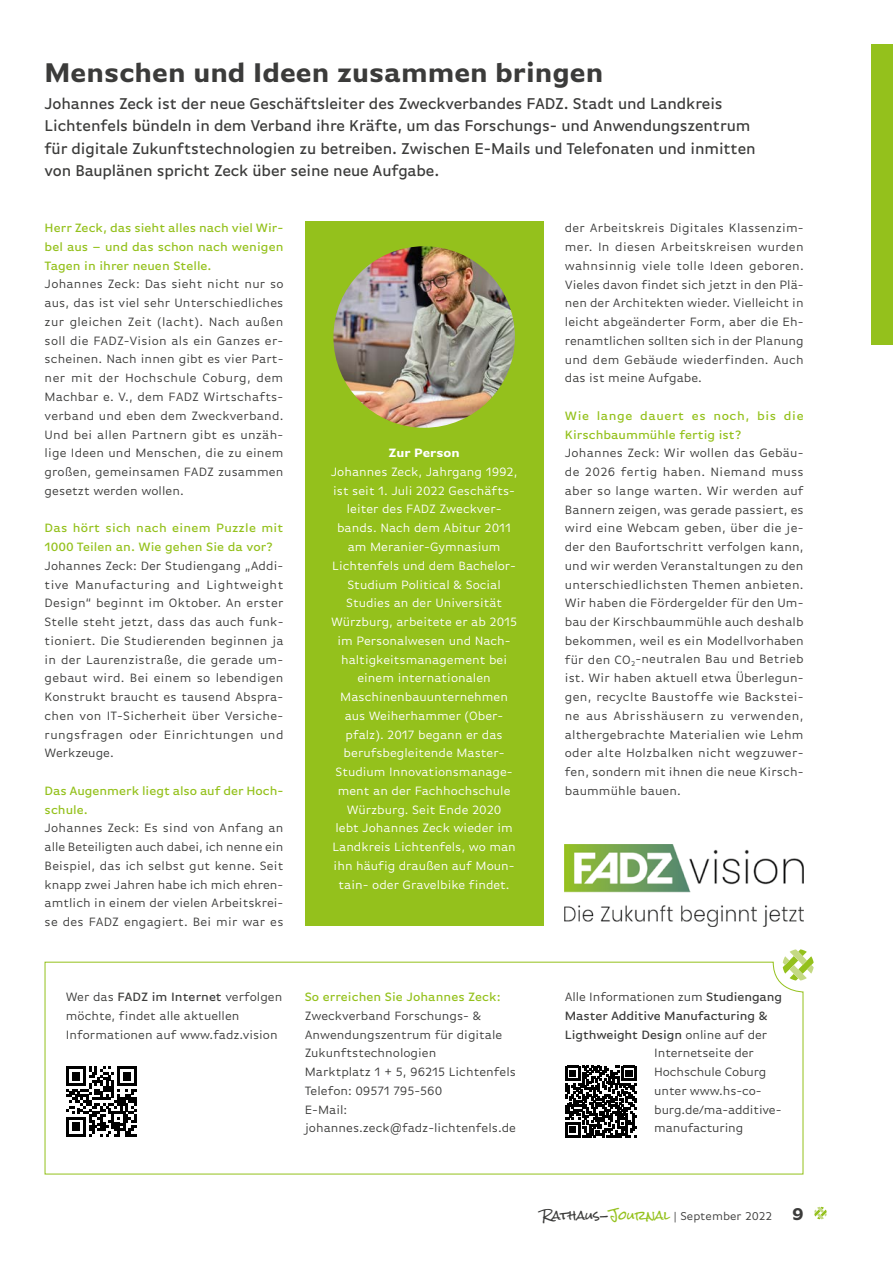
<style>
.page{position:relative;width:893px;height:1263px;background:#fff}
.page>*{position:absolute;margin:0;border:0;box-sizing:border-box;transform-origin:0 0}
.t1{font:700 28.5px "Basic Gothic Pro";color:#3b3b3a;scale:.95 1}
.t2{font:500 16.5px/22.5px "Basic Gothic Pro";letter-spacing:-.01em;color:#3b3b3a;scale:.95 1}
.t3{font:12.75px/18.8px "Basic Gothic Pro";color:#3b3b3a;text-align:justify}
.t4{font:12.75px/18.8px "Basic Gothic Pro";color:#fff;text-align:center}
.t5{font:500 12.75px/18.8px "Basic Gothic Pro";color:#94c11c}
.t6{font:500 12.75px "Basic Gothic Pro";letter-spacing:-.01em;color:#3b3b3a}
.t7{font:700 12.75px "Basic Gothic Pro";color:#fff}
.t8{font:12px "Basic Gothic Pro";color:#3b3b3a}
.s1{font-weight:500}
.s2{font-weight:400}
.s3{font-family:"Rock Salt"}
.s4{font-family:"Rock Salt";color:#94c11c}
.s5{font-weight:700;font-size:18px}
</style>
<div class="page">
<svg style="left:814px;top:1207px;width:13px;height:12px"></svg>
<svg style="left:783px;top:949px;width:31px;height:31px"></svg>
<svg style="left:44px;top:961px;width:760px;height:214px"></svg>
<svg style="left:66px;top:1066px;width:71px;height:71px"></svg>
<svg style="left:565px;top:1066px;width:72px;height:71px"></svg>
<div style="left:305px;top:221px;width:239px;height:705px;background:#94c11c"></div>
<img style="left:333px;top:246px;width:182px;height:182px;border-radius:91px">
<img style="left:565px;top:845px;width:239px;height:81px">
<div style="left:872px;top:45px;width:21px;height:300px;background:#94c11c"></div>
<h1 class="t1" style="left:45px;top:56px;width:590px">Menschen und Ideen zusammen bringen</h1>
<p class="t2" style="left:45px;top:92px;width:750px">Johannes Zeck ist der neue Geschäftsleiter des Zweckverbandes FADZ. Stadt und Landkreis Lichtenfels bündeln in dem Verband ihre Kräfte, um das Forschungs- und Anwendungszentrum für digitale Zukunftstechnologien zu betreiben. Zwischen E-Mails und Telefonaten und inmitten von Bauplänen spricht Zeck über seine neue Aufgabe.</p>
<p class="t5" style="left:45px;top:218px;width:240px;text-align:justify">Herr Zeck, das sieht alles nach viel Wir&shy;bel aus – und das schon nach wenigen Tagen in ihrer neuen Stelle.</p>
<p class="t3" style="left:45px;top:275px;width:240px">Johannes Zeck: Das sieht nicht nur so aus, das ist viel sehr Unterschiedliches zur gleichen Zeit (lacht). Nach außen soll die FADZ-Vision als ein Ganzes er&shy;scheinen. Nach innen gibt es vier Part&shy;ner mit der Hochschule Coburg, dem Machbar e. V., dem FADZ Wirtschafts&shy;verband und eben dem Zweckverband.<br>Und bei allen Partnern gibt es unzäh&shy;lige Ideen und Menschen, die zu einem großen, gemeinsamen FADZ zusammen gesetzt werden wollen.</p>
<p class="t5" style="left:45px;top:519px;width:240px">Das hört sich nach einem Puzzle mit<br>1000 Teilen an. Wie gehen Sie da vor?</p>
<p class="t3" style="left:45px;top:556px;width:240px;text-align:left">Johannes Zeck: Der Studiengang „Addi&shy;tive Manufacturing and Lightweight Design“ beginnt im Oktober. An erster Stelle steht jetzt, dass das auch funk&shy;tioniert. Die Studierenden beginnen ja in der Laurenzistraße, die gerade um&shy;gebaut wird. Bei einem so lebendigen Konstrukt braucht es tausend Abspra&shy;chen von IT-Sicherheit über Versiche&shy;rungsfragen oder Einrichtungen und Werkzeuge.</p>
<p class="t5" style="left:45px;top:781px;width:240px">Das Augenmerk liegt also auf der Hoch&shy;schule.</p>
<p class="t3" style="left:45px;top:819px;width:240px">Johannes Zeck: Es sind von Anfang an alle Beteiligten auch dabei, ich nenne ein Beispiel, das ich selbst gut kenne. Seit knapp zwei Jahren habe ich mich ehren&shy;amtlich in einem der vielen Arbeitskrei&shy;se des FADZ engagiert. Bei mir war es</p>
<p class="t7" style="left:389px;top:445px;width:73px">Zur Person</p>
<p class="t4" style="left:331px;top:462px;width:188px">Johannes Zeck, Jahrgang 1992, ist seit 1. Juli 2022 Geschäfts&shy;leiter des FADZ Zweckver&shy;bands. Nach dem Abitur 2011 am Meranier-Gymnasium<br>Lichtenfels und dem Bachelor-<br>Studium Political &amp; Social<br>Studies an der Universität<br>Würzburg, arbeitete er ab 2015 im Personalwesen und Nach&shy;haltigkeitsmanagement bei einem internationalen<br>Maschinenbauunternehmen aus Weiherhammer (Ober&shy;pfalz). 2017 begann er das berufsbegleitende Master-<br>Studium Innovationsmanage&shy;ment an der Fachhochschule<br>Würzburg. Seit Ende 2020<br>lebt Johannes Zeck wieder im<br>Landkreis Lichtenfels, wo man ihn häufig draußen auf Moun&shy;tain- oder Gravelbike findet.</p>
<p class="t3" style="left:66px;top:987px;width:218px;text-align:left">Wer das <span class="s1">FADZ im Internet</span> verfolgen möchte, findet alle aktuellen<br>Informationen auf www.fadz.vision</p>
<p class="t5" style="left:305px;top:987px;width:197px">So erreichen Sie Johannes Zeck:</p>
<p class="t3" style="left:305px;top:1006px;width:213px;text-align:left">Zweckverband Forschungs- &amp;<br>Anwendungszentrum für digitale<br>Zukunftstechnologien<br>Marktplatz 1 + 5, 96215 Lichtenfels<br>Telefon: 09571 795-560<br>E-Mail: johannes.zeck@fadz-lichtenfels.de</p>
<p class="t3" style="left:565px;top:219px;width:240px">der Arbeitskreis Digitales Klassenzim&shy;mer. In diesen Arbeitskreisen wurden wahnsinnig viele tolle Ideen geboren.<br>Vieles davon findet sich jetzt in den Plä&shy;nen der Architekten wieder. Vielleicht in leicht abgeänderter Form, aber die Eh&shy;renamtlichen sollten sich in der Planung und dem Gebäude wiederfinden. Auch das ist meine Aufgabe.</p>
<p class="t5" style="left:565px;top:406px;width:240px">Wie lange dauert es noch, bis die<br>Kirschbaummühle fertig ist?</p>
<p class="t3" style="left:565px;top:444px;width:240px">Johannes Zeck: Wir wollen das Gebäu&shy;de 2026 fertig haben. Niemand muss aber so lange warten. Wir werden auf Bannern zeigen, was gerade passiert, es wird eine Webcam geben, über die je&shy;der den Baufortschritt verfolgen kann, und wir werden Veranstaltungen zu den unterschiedlichsten Themen anbieten.<br>Wir haben die Fördergelder für den Um&shy;bau der Kirschbaummühle auch deshalb bekommen, weil es ein Modellvorhaben für den CO<sub>2</sub>-neutralen Bau und Betrieb ist. Wir haben aktuell etwa Überlegun&shy;gen, recyclte Baustoffe wie Backstei&shy;ne aus Abrisshäusern zu verwenden, althergebrachte Materialien wie Lehm oder alte Holzbalken nicht wegzuwer&shy;fen, sondern mit ihnen die neue Kirsch&shy;baummühle bauen.</p>
<p class="t3" style="left:565px;top:987px;width:219px">Alle Informationen zum <span class="s1">Studiengang</span></p>
<p class="t6" style="left:565px;top:1008px;width:204px">Master Additive Manufacturing &amp;</p>
<p class="t6" style="left:565px;top:1027px;width:204px">Ligthweight Design <span class="s2">online auf der</span></p>
<p class="t3" style="left:654px;top:1044px;width:101px">Internetseite der</p>
<p class="t3" style="left:654px;top:1062px;width:114px">Hochschule Coburg</p>
<p class="t3" style="left:654px;top:1081px;width:109px">unter www.hs-co-</p>
<p class="t3" style="left:654px;top:1100px;width:129px">burg.de/ma-additive-</p>
<p class="t3" style="left:654px;top:1119px;width:91px">manufacturing</p>
<p class="t8" style="left:542px;top:1209px;width:263px"><span class="s3">Rathaus-</span><span class="s4">Journal</span> | September 2022 <span class="s5">9</span></p>
</div>
